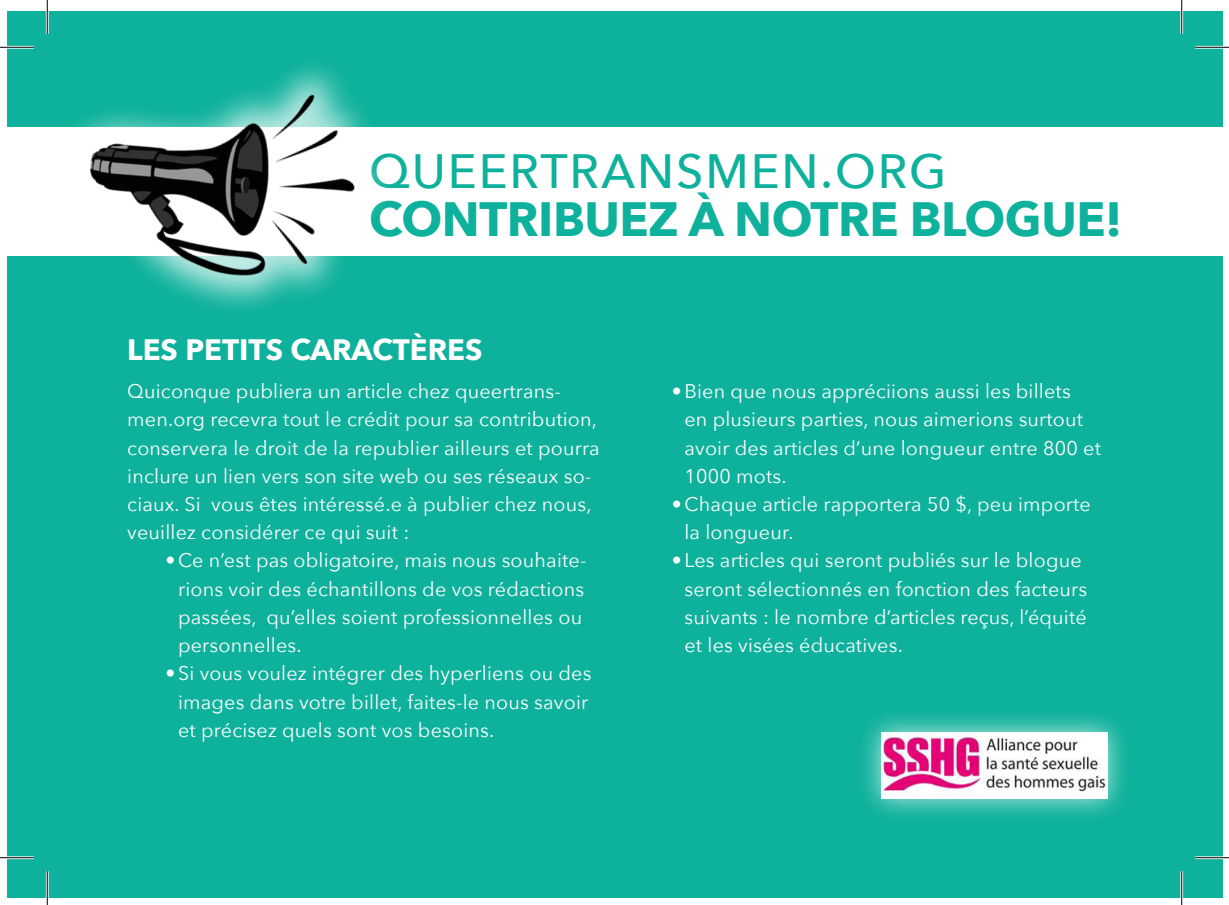
<style>
.page{position:relative;width:1229px;height:905px;background:#fff}
.page>*{position:absolute;margin:0;border:0;box-sizing:border-box;transform-origin:0 0}
.t1{font:700 48.15px "Avenir Next";letter-spacing:-.01em;color:#0eb19b}
.t2{font:500 48.15px "Avenir Next";letter-spacing:.04em;color:#0eb19b}
.t3{font:700 29.47px "Avenir Next";color:#fff}
.t4{font:19.8px/28.1px "Avenir Next";letter-spacing:.01em;color:#fff}
</style>
<div class="page">
<div style="left:7px;top:12px;width:1215px;height:886px;background:#0eb19b"></div>
<div style="left:7px;top:127px;width:1215px;height:129px;background:#fff"></div>
<img style="left:77px;top:65px;width:290px;height:244px">
<div style="left:856px;top:707px;width:276px;height:116px;background:#fff;opacity:.75"></div>
<img style="left:881px;top:733px;width:226px;height:65px">
<hr style="left:0;top:46px;width:34px;height:3px;background:#fff">
<hr style="left:1195px;top:46px;width:33px;height:3px;background:#fff">
<hr style="left:0;top:856px;width:34px;height:3px;background:#fff">
<hr style="left:1195px;top:856px;width:33px;height:3px;background:#fff">
<hr style="left:46px;top:0;width:3px;height:34px;background:#fff">
<hr style="left:46px;top:871px;width:3px;height:33px;background:#fff">
<hr style="left:1180px;top:0;width:3px;height:34px;background:#fff">
<hr style="left:1180px;top:871px;width:3px;height:33px;background:#fff">
<hr style="left:0;top:47px;width:34px;height:1px;background:#000">
<hr style="left:1195px;top:47px;width:33px;height:1px;background:#000">
<hr style="left:0;top:857px;width:34px;height:1px;background:#000">
<hr style="left:1195px;top:857px;width:33px;height:1px;background:#000">
<hr style="left:47px;top:0;width:1px;height:34px;background:#000">
<hr style="left:47px;top:871px;width:1px;height:33px;background:#000">
<hr style="left:1181px;top:0;width:1px;height:34px;background:#000">
<hr style="left:1181px;top:871px;width:1px;height:33px;background:#000">
<p class="t2" style="left:369px;top:130px;width:579px">QUEERTRANSMEN.ORG</p>
<p class="t1" style="left:369px;top:177px;width:754px">CONTRIBUEZ À NOTRE BLOGUE!</p>
<p class="t3" style="left:127px;top:324px;width:357px">LES PETITS CARACTÈRES</p>
<p class="t4" style="left:127px;top:376px;width:474px">Quiconque publiera un article chez queertrans&shy;men.org recevra tout le crédit pour sa contribution, conservera le droit de la republier ailleurs et pourra inclure un lien vers son site web ou ses réseaux so&shy;ciaux. Si vous êtes intéressé.e à publier chez nous, veuillez considérer ce qui suit :</p>
<p class="t4" style="left:178px;top:545px;width:410px;text-indent:-13px">•Ce n’est pas obligatoire, mais nous souhaite&shy;rions voir des échantillons de vos rédactions passées, qu’elles soient professionnelles ou personnelles.</p>
<p class="t4" style="left:178px;top:658px;width:415px;text-indent:-13px">• Si vous voulez intégrer des hyperliens ou des images dans votre billet, faites-le nous savoir et précisez quels sont vos besoins.</p>
<p class="t4" style="left:684px;top:376px;width:418px;text-indent:-13px">•Bien que nous appréciions aussi les billets<br>en plusieurs parties, nous aimerions surtout avoir des articles d’une longueur entre 800 et 1000 mots.</p>
<p class="t4" style="left:684px;top:489px;width:408px;text-indent:-13px">•Chaque article rapportera 50 $, peu importe la longueur.</p>
<p class="t4" style="left:684px;top:545px;width:404px;text-indent:-13px">• Les articles qui seront publiés sur le blogue seront sélectionnés en fonction des facteurs suivants : le nombre d’articles reçus, l’équité et les visées éducatives.</p>
</div>
